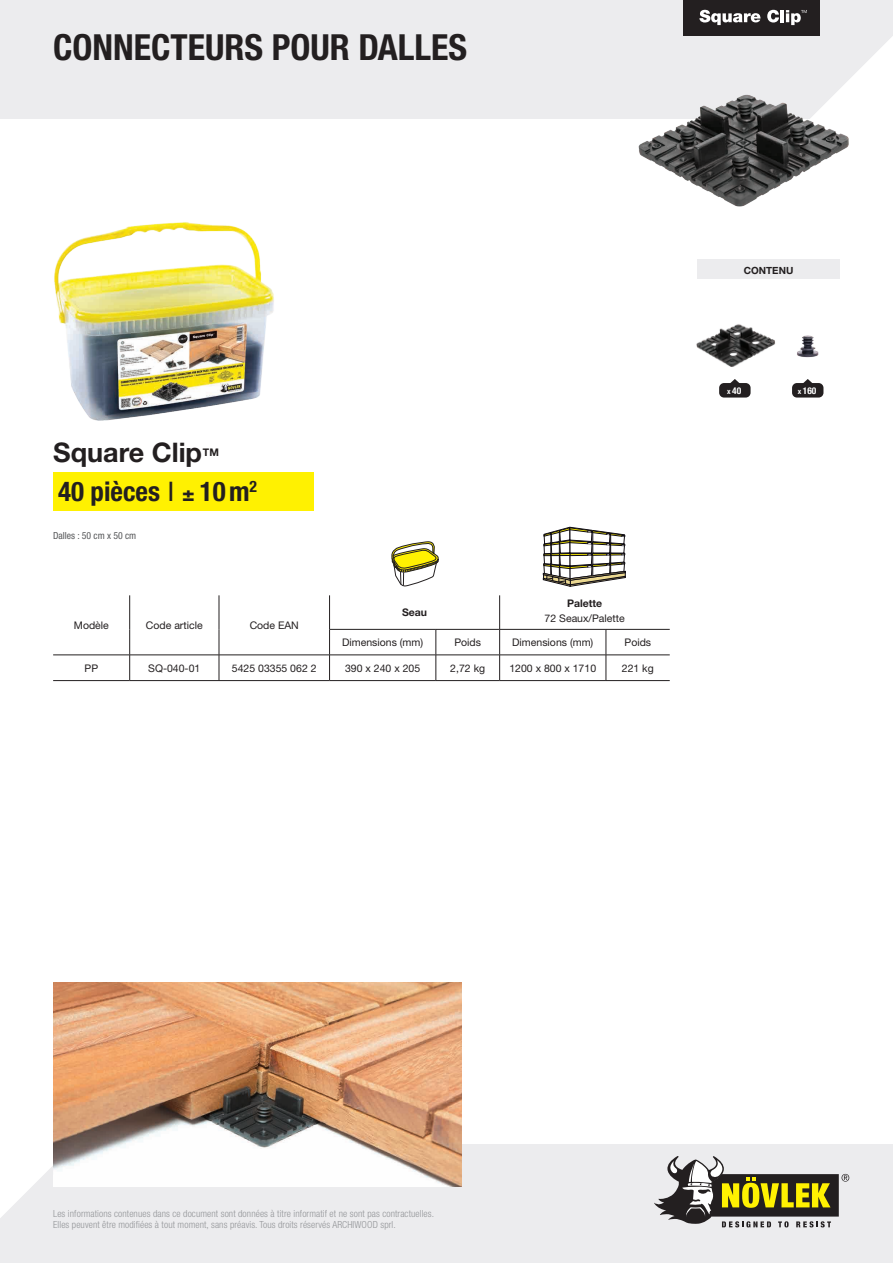
<style>
.page{position:relative;width:893px;height:1263px;background:#fff}
.page>*{position:absolute;margin:0;border:0;box-sizing:border-box;transform-origin:0 0}
.t1{font:700 condensed 36px "Helvetica Neue LT Std";color:#231f20}
.t2{font:700 condensed 27px "Helvetica Neue LT Std";color:#231f20}
.t3{font:700 27px "Helvetica Neue LT Std";color:#231f20}
.t4{font:10.5px "Helvetica Neue LT Std";color:#231f20}
.t5{font:700 10.5px "Helvetica Neue LT Std";color:#231f20}
.t6{font:700 9.9px "Helvetica Neue LT Std";color:#231f20}
.t7{font:300 condensed 9.75px/11.2px "Helvetica Neue LT Std";letter-spacing:.01em;color:#939598}
.t8{font:condensed 9.75px "Helvetica Neue LT Std";color:#57585a}
.t9{font:700 condensed 9.45px "Helvetica Neue";color:#fff}
.s1{font-weight:400;font-stretch:normal}
.s2{font-size:21px}
.s3{font-size:7.65px}
</style>
<div class="page">
<div style="left:0;top:1144px;width:893px;height:119px;background:#ececee"></div>
<svg style="left:0;top:1144px;width:123px;height:74px"></svg>
<svg style="left:654px;top:1156px;width:195px;height:71px"></svg>
<div style="left:0;top:0;width:893px;height:119px;background:#ececee"></div>
<img style="left:54px;top:222px;width:220px;height:199px">
<img style="left:53px;top:982px;width:408px;height:204px">
<img style="left:638px;top:94px;width:189px;height:113px">
<div style="left:683px;top:0;width:136px;height:35px;background:#231f20"></div>
<svg style="left:699px;top:10px;width:61px;height:15px"></svg>
<svg style="left:767px;top:10px;width:126px;height:149px"></svg>
<img style="left:696px;top:324px;width:79px;height:43px">
<img style="left:797px;top:335px;width:22px;height:23px">
<div style="left:698px;top:259px;width:142px;height:20px;background:#ececee"></div>
<svg style="left:730px;top:379px;width:9px;height:4px"></svg>
<div style="left:719px;top:383px;width:32px;height:14px;background:#231f20;border-radius:5px"></div>
<svg style="left:803px;top:379px;width:9px;height:4px"></svg>
<div style="left:792px;top:383px;width:31px;height:14px;background:#231f20;border-radius:5px"></div>
<svg style="left:391px;top:541px;width:47px;height:45px"></svg>
<svg style="left:543px;top:527px;width:83px;height:59px"></svg>
<div style="left:53px;top:472px;width:260px;height:38px;background:#fff101"></div>
<hr style="left:329px;top:629px;width:107px;height:1px;background:#231f20">
<hr style="left:436px;top:629px;width:64px;height:1px;background:#231f20">
<hr style="left:500px;top:629px;width:106px;height:1px;background:#231f20">
<hr style="left:606px;top:629px;width:64px;height:1px;background:#231f20">
<hr style="left:330px;top:655px;width:106px;height:1px;background:#231f20">
<hr style="left:436px;top:655px;width:64px;height:1px;background:#231f20">
<hr style="left:500px;top:655px;width:106px;height:1px;background:#231f20">
<hr style="left:606px;top:655px;width:64px;height:1px;background:#231f20">
<hr style="left:129px;top:595px;width:1px;height:34px;background:#231f20">
<hr style="left:219px;top:595px;width:1px;height:34px;background:#231f20">
<hr style="left:329px;top:595px;width:1px;height:34px;background:#231f20">
<hr style="left:499px;top:595px;width:1px;height:34px;background:#231f20">
<svg style="left:436px;top:629px;width:1px;height:51px"></svg>
<svg style="left:499px;top:629px;width:1px;height:51px"></svg>
<svg style="left:129px;top:629px;width:1px;height:51px"></svg>
<svg style="left:219px;top:629px;width:1px;height:51px"></svg>
<svg style="left:329px;top:629px;width:1px;height:51px"></svg>
<hr style="left:53px;top:655px;width:77px;height:1px;background:#231f20">
<hr style="left:130px;top:655px;width:89px;height:1px;background:#231f20">
<hr style="left:219px;top:655px;width:111px;height:1px;background:#231f20">
<svg style="left:606px;top:629px;width:1px;height:51px"></svg>
<hr style="left:330px;top:680px;width:106px;height:1px;background:#231f20">
<hr style="left:436px;top:680px;width:64px;height:1px;background:#231f20">
<hr style="left:500px;top:680px;width:106px;height:1px;background:#231f20">
<hr style="left:606px;top:680px;width:64px;height:1px;background:#231f20">
<hr style="left:53px;top:680px;width:77px;height:1px;background:#231f20">
<hr style="left:130px;top:680px;width:89px;height:1px;background:#231f20">
<hr style="left:219px;top:680px;width:111px;height:1px;background:#231f20">
<p class="t1" style="left:53px;top:25px;width:416px">CONNECTEURS POUR DALLES</p>
<p class="t3" style="left:53px;top:435px;width:150px">Square Clip</p>
<p class="t5" style="left:203px;top:445px;width:18px">TM</p>
<p class="t2" style="left:58px;top:475px;width:200px">40 pièces <span class="s1">I</span> <span class="s2">±</span> 10m<sup>2</sup></p>
<p class="t8" style="left:53px;top:529px;width:85px">Dalles : 50 cm x 50 cm</p>
<p class="t4" style="left:74px;top:619px;width:37px">Modèle</p>
<p class="t4" style="left:146px;top:619px;width:58px">Code article</p>
<p class="t4" style="left:250px;top:619px;width:51px">Code EAN</p>
<p class="t5" style="left:402px;top:606px;width:27px">Seau</p>
<p class="t5" style="left:567px;top:596px;width:37px">Palette</p>
<p class="t4" style="left:545px;top:612px;width:82px">72 Seaux/Palette</p>
<p class="t4" style="left:342px;top:636px;width:83px">Dimensions (mm)</p>
<p class="t4" style="left:454px;top:636px;width:28px">Poids</p>
<p class="t4" style="left:512px;top:636px;width:83px">Dimensions (mm)</p>
<p class="t4" style="left:624px;top:636px;width:28px">Poids</p>
<p class="t4" style="left:85px;top:662px;width:15px">PP</p>
<p class="t4" style="left:148px;top:662px;width:54px">SQ-040-01</p>
<p class="t4" style="left:232px;top:662px;width:86px">5425 03355 062 2</p>
<p class="t4" style="left:345px;top:662px;width:77px">390 x 240 x 205</p>
<p class="t4" style="left:450px;top:662px;width:36px">2,72 kg</p>
<p class="t4" style="left:509px;top:662px;width:88px">1200 x 800 x 1710</p>
<p class="t4" style="left:622px;top:662px;width:33px">221 kg</p>
<p class="t6" style="left:744px;top:264px;width:51px">CONTENU</p>
<p class="t9" style="left:727px;top:382px;width:16px"><span class="s3">x</span>40</p>
<p class="t9" style="left:798px;top:382px;width:20px"><span class="s3">x</span> 160</p>
<p class="t7" style="left:53px;top:1208px;width:382px">Les informations contenues dans ce document sont données à titre informatif et ne sont pas contractuelles.<br>Elles peuvent être modifiées à tout moment, sans préavis. Tous droits réservés ARCHIWOOD sprl.</p>
</div>
